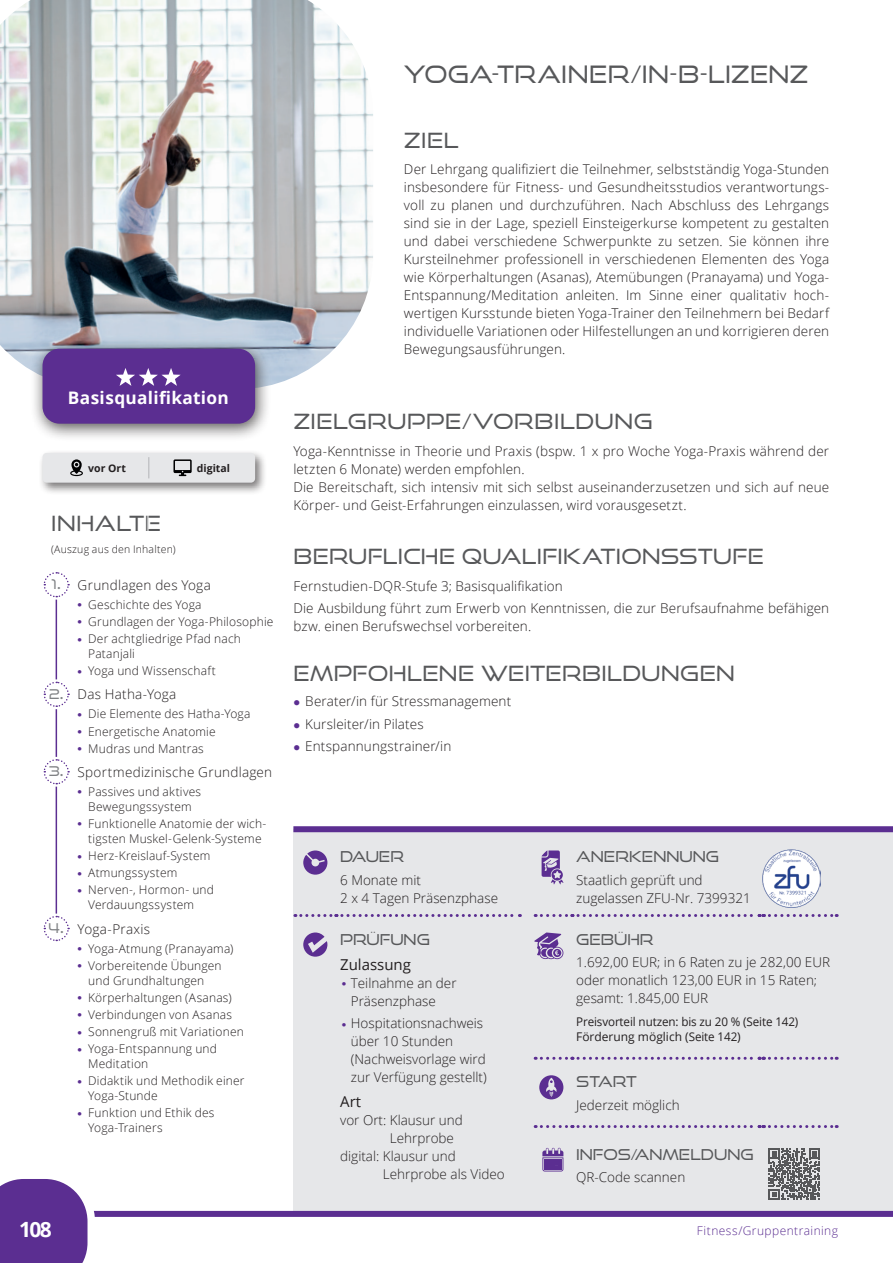
<style>
.page{position:relative;width:893px;height:1263px;background:#fff}
.page>*{position:absolute;margin:0;border:0;box-sizing:border-box;transform-origin:0 0}
.t1{font:24px "Good Times Bk";letter-spacing:.01em;color:#57585a}
.t2{font:21px "Good Times Bk";letter-spacing:.02em;color:#57585a}
.t3{font:700 21px "Open Sans";color:#fff}
.t4{font:700 17.25px "Open Sans";letter-spacing:.02em;color:#fff}
.t5{font:15px "Good Times Bk";color:#57585a}
.t6{font:15px "Open Sans";color:#231f20}
.t7{font:300 13.5px/18px "Open Sans";letter-spacing:.005em;color:#231f20}
.t8{font:300 12px/17.1px "Open Sans";letter-spacing:.015em;color:#231f20}
.t9{font:12px/15px "Open Sans";letter-spacing:-.01em;color:#231f20}
.t10{font:300 12px "Open Sans";letter-spacing:.035em;color:#5b2e91}
.t11{font:300 10.5px "Open Sans";letter-spacing:.02em;color:#231f20}
.t12{font:700 10.5px "Open Sans";color:#231f20}
.s1{font-family:"Good Times Bk";font-weight:400;color:#808285}
.s2{font-family:"Good Times Rg";font-weight:700;color:#808285}
.s3{color:#5b2e91}
</style>
<div class="page">
<div style="left:293px;top:829px;width:600px;height:385px;background:#e6e7e9"></div>
<img style="left:0;top:0;width:373px;height:385px">
<div style="left:39px;top:449px;width:228px;height:46px;background:#231f20;opacity:.6"></div>
<div style="left:43px;top:453px;width:212px;height:30px;background:#e6e7e9;border-radius:4px"></div>
<svg style="left:173px;top:459px;width:19px;height:17px"></svg>
<svg style="left:148px;top:457px;width:1px;height:21px"></svg>
<svg style="left:70px;top:459px;width:13px;height:17px"></svg>
<div style="left:30px;top:338px;width:241px;height:104px;background:#231f20;opacity:.75"></div>
<div style="left:43px;top:349px;width:212px;height:75px;background:#5b2e91;border-radius:17px"></div>
<svg style="left:116px;top:368px;width:65px;height:18px"></svg>
<div style="left:293px;top:826px;width:600px;height:6px;background:#5b2e91"></div>
<hr style="left:56px;top:600px;width:1px;height:79px;background:#5b2e91">
<hr style="left:56px;top:709px;width:1px;height:48px;background:#5b2e91">
<hr style="left:56px;top:787px;width:1px;height:126px;background:#5b2e91">
<svg style="left:43px;top:572px;width:27px;height:26px"></svg>
<svg style="left:43px;top:681px;width:27px;height:26px"></svg>
<svg style="left:43px;top:759px;width:27px;height:26px"></svg>
<svg style="left:43px;top:915px;width:27px;height:27px"></svg>
<svg style="left:295px;top:914px;width:225px;height:3px"></svg>
<svg style="left:535px;top:914px;width:302px;height:3px"></svg>
<svg style="left:535px;top:1057px;width:302px;height:3px"></svg>
<svg style="left:535px;top:1125px;width:302px;height:3px"></svg>
<svg style="left:303px;top:850px;width:24px;height:25px"></svg>
<svg style="left:542px;top:850px;width:21px;height:34px"></svg>
<div style="left:759px;top:846px;width:65px;height:65px;border:4px solid #e6e7e9;border-radius:50%"></div>
<img style="left:762px;top:850px;width:58px;height:57px">
<svg style="left:303px;top:932px;width:24px;height:25px"></svg>
<svg style="left:534px;top:932px;width:29px;height:27px"></svg>
<svg style="left:539px;top:1075px;width:24px;height:24px"></svg>
<svg style="left:542px;top:1148px;width:21px;height:23px"></svg>
<svg style="left:769px;top:1148px;width:51px;height:52px"></svg>
<div style="left:0;top:1211px;width:893px;height:6px;background:#5b2e91"></div>
<svg style="left:0;top:1179px;width:95px;height:84px"></svg>
<h1 class="t1" style="left:404px;top:60px;width:406px">YOGA-TRAINER/IN-B-LIZENZ</h1>
<p class="t4" style="left:68px;top:386px;width:162px">Basisqualifikation</p>
<p class="t12" style="left:88px;top:460px;width:39px">vor Ort</p>
<p class="t12" style="left:197px;top:460px;width:35px">digital</p>
<h2 class="t2" style="left:51px;top:511px;width:112px">INHALTE</h2>
<p class="t11" style="left:51px;top:542px;width:126px">(Auszug aus den Inhalten)</p>
<p class="t7" style="left:52px;top:576px;width:161px"><span class="s1">1</span><span class="s2">.</span> Grundlagen des Yoga</p>
<p class="t8" style="left:88px;top:595px;width:187px">Geschichte des Yoga<br>Grundlagen der Yoga-Philosophie<br>Der achtgliedrige Pfad nach</p>
<p class="t8" style="left:88px;top:645px;width:129px">Patanjali<br>Yoga und Wissenschaft</p>
<p class="t7" style="left:49px;top:685px;width:129px"><span class="s1">2</span><span class="s2">.</span> Das Hatha-Yoga</p>
<p class="t8" style="left:88px;top:705px;width:164px">Die Elemente des Hatha-Yoga<br>Energetische Anatomie<br>Mudras und Mantras</p>
<p class="t7" style="left:49px;top:763px;width:225px"><span class="s1">3</span><span class="s2">.</span> Sportmedizinische Grundlagen</p>
<p class="t8" style="left:88px;top:784px;width:114px;line-height:15px">Passives und aktives<br>Bewegungssystem</p>
<p class="t8" style="left:88px;top:816px;width:180px;line-height:15px">Funktionelle Anatomie der wich&shy;tigsten Muskel-Gelenk-Systeme</p>
<p class="t8" style="left:88px;top:847px;width:127px">Herz-Kreislauf-System<br>Atmungssystem<br>Nerven-, Hormon- und</p>
<p class="t8" style="left:88px;top:896px;width:107px">Verdauungssystem</p>
<p class="t7" style="left:49px;top:919px;width:103px"><span class="s1">4</span><span class="s2">.</span> Yoga-Praxis</p>
<p class="t8" style="left:88px;top:939px;width:147px">Yoga-Atmung (Pranayama)<br>Vorbereitende Übungen</p>
<p class="t8" style="left:88px;top:971px;width:157px">und Grundhaltungen<br>Körperhaltungen (Asanas)<br>Verbindungen von Asanas<br>Sonnengruß mit Variationen<br>Yoga-Entspannung und</p>
<p class="t8" style="left:88px;top:1055px;width:158px">Meditation<br>Didaktik und Methodik einer</p>
<p class="t8" style="left:88px;top:1087px;width:128px">Yoga-Stunde<br>Funktion und Ethik des</p>
<p class="t8" style="left:88px;top:1119px;width:76px">Yoga-Trainers</p>
<h2 class="t2" style="left:404px;top:127px;width:56px">ZIEL</h2>
<p class="t7" style="left:404px;top:160px;width:427px;text-align:justify">Der Lehrgang qualifiziert die Teilnehmer, selbstständig Yoga-Stunden insbesondere für Fitness- und Gesundheitsstudios verantwortungs&shy;voll zu planen und durchzuführen. Nach Abschluss des Lehrgangs sind sie in der Lage, speziell Einsteigerkurse kompetent zu gestalten und dabei verschiedene Schwerpunkte zu setzen. Sie können ihre Kursteilnehmer professionell in verschiedenen Elementen des Yoga wie Körperhaltungen (Asanas), Atemübungen (Pranayama) und Yoga-Entspannung/Meditation anleiten. Im Sinne einer qualitativ hoch&shy;wertigen Kursstunde bieten Yoga-Trainer den Teilnehmern bei Bedarf individuelle Variationen oder Hilfestellungen an und korrigieren deren Bewegungsausführungen.</p>
<h2 class="t2" style="left:293px;top:409px;width:361px">ZIELGRUPPE/VORBILDUNG</h2>
<p class="t7" style="left:293px;top:441px;width:537px">Yoga-Kenntnisse in Theorie und Praxis (bspw. 1 x pro Woche Yoga-Praxis während der letzten 6 Monate) werden empfohlen.<br>Die Bereitschaft, sich intensiv mit sich selbst auseinanderzusetzen und sich auf neue Körper- und Geist-Erfahrungen einzulassen, wird vorausgesetzt.</p>
<h2 class="t2" style="left:293px;top:544px;width:472px">BERUFLICHE QUALIFIKATIONSSTUFE</h2>
<p class="t7" style="left:293px;top:574px;width:537px;line-height:22.2px">Fernstudien-DQR-Stufe 3; Basisqualifikation<br>Die Ausbildung führt zum Erwerb von Kenntnissen, die zur Berufsaufnahme befähigen</p>
<p class="t7" style="left:293px;top:617px;width:239px">bzw. einen Berufswechsel vorbereiten.</p>
<h2 class="t2" style="left:293px;top:661px;width:443px">EMPFOHLENE WEITERBILDUNGEN</h2>
<p class="t7" style="left:305px;top:690px;width:207px;line-height:22.2px">Berater/in für Stressmanagement<br>Kursleiter/in Pilates<br>Entspannungstrainer/in</p>
<p class="t5" style="left:340px;top:848px;width:65px">DAUER</p>
<p class="t7" style="left:340px;top:870px;width:159px">6 Monate mit<br>2 x 4 Tagen Präsenzphase</p>
<p class="t5" style="left:340px;top:930px;width:91px">PRÜFUNG</p>
<p class="t6" style="left:340px;top:954px;width:72px">Zulassung</p>
<p class="t7" style="left:351px;top:973px;width:107px;text-indent:-9px"><span class="s3">●</span> Teilnahme an der<br>Präsenzphase</p>
<p class="t7" style="left:351px;top:1014px;width:137px;text-indent:-9px"><span class="s3">●</span> Hospitationsnachweis über 10 Stunden (Nachweisvorlage wird zur Verfügung gestellt)</p>
<p class="t6" style="left:340px;top:1091px;width:22px">Art</p>
<p class="t7" style="left:340px;top:1111px;width:124px">vor Ort: Klausur und</p>
<p class="t7" style="left:390px;top:1129px;width:66px">Lehrprobe</p>
<p class="t7" style="left:340px;top:1147px;width:117px">digital: Klausur und</p>
<p class="t7" style="left:383px;top:1165px;width:123px">Lehrprobe als Video</p>
<p class="t5" style="left:576px;top:848px;width:144px">ANERKENNUNG</p>
<p class="t7" style="left:576px;top:870px;width:176px">Staatlich geprüft und zugelassen ZFU-Nr. 7399321</p>
<p class="t5" style="left:576px;top:930px;width:79px">GEBÜHR</p>
<p class="t7" style="left:576px;top:952px;width:255px">1.692,00 EUR; in 6 Raten zu je 282,00 EUR oder monatlich 123,00 EUR in 15 Raten; gesamt: 1.845,00 EUR</p>
<p class="t9" style="left:576px;top:1014px;width:224px">Preisvorteil nutzen: bis zu 20 % (Seite 142)<br>Förderung möglich (Seite 142)</p>
<p class="t5" style="left:576px;top:1073px;width:62px">START</p>
<p class="t7" style="left:576px;top:1095px;width:105px">Jederzeit möglich</p>
<p class="t5" style="left:576px;top:1145px;width:179px">INFOS/ANMELDUNG</p>
<p class="t7" style="left:576px;top:1168px;width:111px">QR-Code scannen</p>
<h2 class="t3" style="left:19px;top:1214px;width:34px">108</h2>
<p class="t10" style="left:697px;top:1222px;width:143px">Fitness/Gruppentraining</p>
</div>
